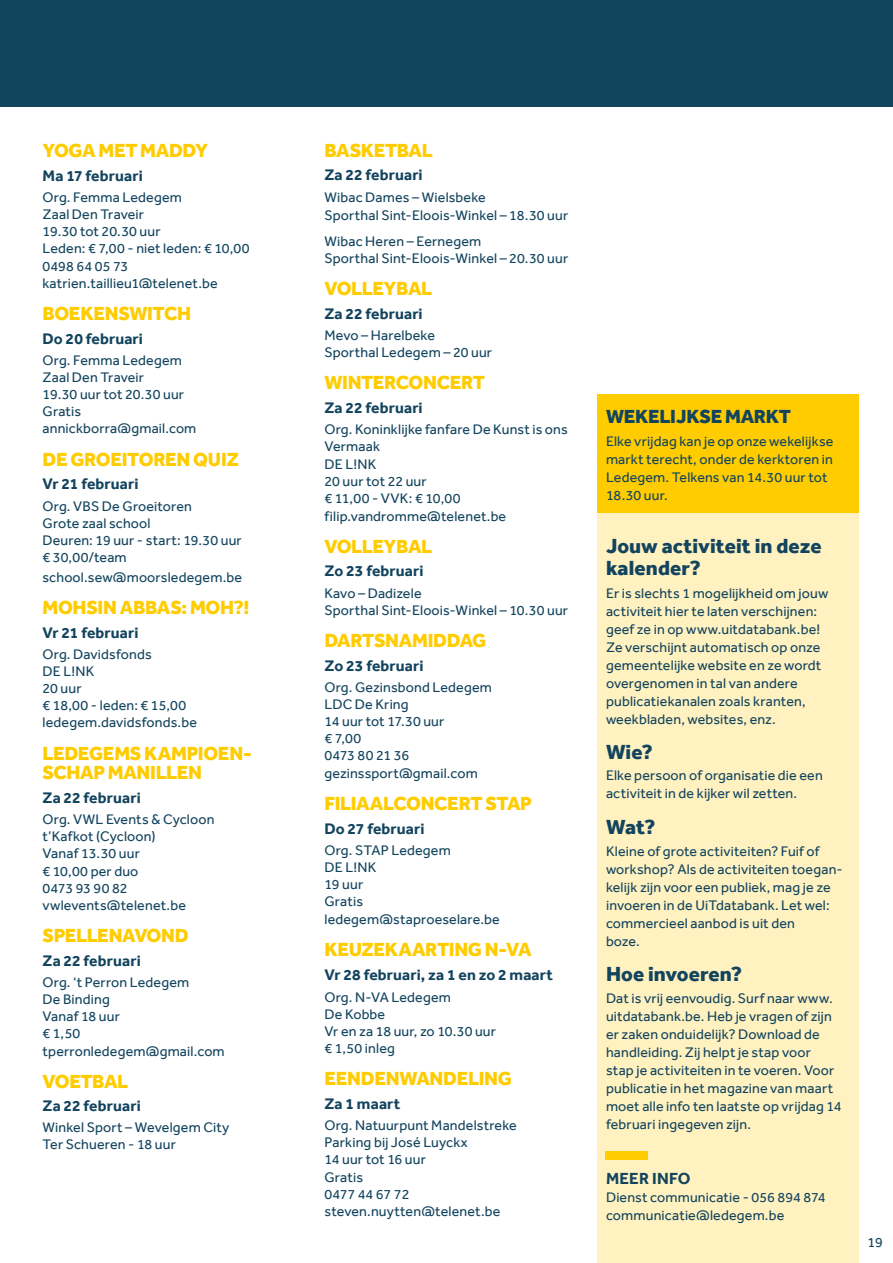
<style>
.page{position:relative;width:893px;height:1263px;background:#fff}
.page>*{position:absolute;margin:0;border:0;box-sizing:border-box;transform-origin:0 0}
.t1{font:800 21px/22.5px "Effra";letter-spacing:.005em;color:#13445e}
.t2{font:800 19.5px/19.5px "Effra";letter-spacing:-.02em;color:#fc0}
.t3{font:800 19.5px "Effra";letter-spacing:-.02em;color:#13445e}
.t4{font:700 16.5px "Effra";letter-spacing:.015em;color:#13445e}
.t5{font:700 15.75px "Effra";letter-spacing:.01em;color:#13445e}
.t6{font:14.25px/17.1px "Effra";letter-spacing:.01em;color:#13445e}
</style>
<div class="page">
<div style="left:597px;top:504px;width:262px;height:759px;background:#fff2c0"></div>
<div style="left:598px;top:394px;width:261px;height:118px;background:#fc0"></div>
<div style="left:0;top:0;width:893px;height:107px;background:#13445e"></div>
<div style="left:605px;top:1151px;width:42px;height:9px;background:#fc0"></div>
<h2 class="t2" style="left:43px;top:141px;width:167px">YOGA MET MADDY</h2>
<p class="t5" style="left:43px;top:166px;width:102px">Ma 17 februari</p>
<p class="t6" style="left:43px;top:189px;width:209px">Org. Femma Ledegem<br>Zaal Den Traveir<br>19.30 tot 20.30 uur<br>Leden: € 7,00 - niet leden: € 10,00<br>0498 64 05 73 katrien.taillieu1@telenet.be</p>
<h2 class="t2" style="left:43px;top:303px;width:150px">BOEKENSWITCH</h2>
<p class="t5" style="left:43px;top:329px;width:102px">Do 20 februari</p>
<p class="t6" style="left:43px;top:352px;width:155px">Org. Femma Ledegem<br>Zaal Den Traveir<br>19.30 uur tot 20.30 uur<br>Gratis annickborra@gmail.com</p>
<h2 class="t2" style="left:43px;top:449px;width:198px">DE GROEITOREN QUIZ</h2>
<p class="t5" style="left:43px;top:475px;width:97px">Vr 21 februari</p>
<p class="t6" style="left:43px;top:497px;width:201px">Org. VBS De Groeitoren<br>Grote zaal school<br>Deuren: 19 uur - start: 19.30 uur € 30,00/team</p>
<p class="t6" style="left:43px;top:568px;width:201px">school.sew@moorsledegem.be</p>
<h2 class="t2" style="left:43px;top:597px;width:208px">MOHSIN ABBAS: MOH?!</h2>
<p class="t5" style="left:43px;top:623px;width:97px">Vr 21 februari</p>
<p class="t6" style="left:43px;top:645px;width:156px">Org. Davidsfonds<br>DE L!NK<br>20 uur<br>€ 18,00 - leden: € 15,00 ledegem.davidsfonds.be</p>
<h2 class="t2" style="left:43px;top:743px;width:211px">LEDEGEMS KAMPIOEN-<br>SCHAP MANILLEN</h2>
<p class="t5" style="left:43px;top:788px;width:100px">Za 22 februari</p>
<p class="t6" style="left:43px;top:811px;width:173px">Org. VWL Events &amp; Cycloon t’Kafkot (Cycloon)<br>Vanaf 13.30 uur<br>€ 10,00 per duo<br>0473 93 90 82 vwlevents@telenet.be</p>
<h2 class="t2" style="left:43px;top:925px;width:148px">SPELLENAVOND</h2>
<p class="t5" style="left:43px;top:951px;width:100px">Za 22 februari</p>
<p class="t6" style="left:43px;top:974px;width:184px">Org. ‘t Perron Ledegem<br>De Binding<br>Vanaf 18 uur<br>€ 1,50 tperronledegem@gmail.com</p>
<h2 class="t2" style="left:43px;top:1071px;width:87px">VOETBAL</h2>
<p class="t5" style="left:43px;top:1096px;width:100px">Za 22 februari</p>
<p class="t6" style="left:43px;top:1119px;width:188px">Winkel Sport – Wevelgem City<br>Ter Schueren - 18 uur</p>
<h2 class="t2" style="left:324px;top:141px;width:110px">BASKETBAL</h2>
<p class="t5" style="left:324px;top:166px;width:100px">Za 22 februari</p>
<p class="t6" style="left:324px;top:187px;width:245px;line-height:18.9px">Wibac Dames – Wielsbeke<br>Sporthal Sint-Eloois-Winkel – 18.30 uur</p>
<p class="t6" style="left:324px;top:233px;width:245px">Wibac Heren – Eernegem<br>Sporthal Sint-Eloois-Winkel – 20.30 uur</p>
<h2 class="t2" style="left:324px;top:279px;width:109px">VOLLEYBAL</h2>
<p class="t5" style="left:324px;top:304px;width:100px">Za 22 februari</p>
<p class="t6" style="left:324px;top:326px;width:169px">Mevo – Harelbeke<br>Sporthal Ledegem – 20 uur</p>
<h2 class="t2" style="left:324px;top:373px;width:162px">WINTERCONCERT</h2>
<p class="t5" style="left:324px;top:398px;width:100px">Za 22 februari</p>
<p class="t6" style="left:324px;top:421px;width:245px">Org. Koninklijke fanfare De Kunst is ons<br>Vermaak<br>DE L!NK<br>20 uur tot 22 uur<br>€ 11,00 - VVK: € 10,00 filip.vandromme@telenet.be</p>
<h2 class="t2" style="left:324px;top:537px;width:109px">VOLLEYBAL</h2>
<p class="t5" style="left:324px;top:561px;width:101px">Zo 23 februari</p>
<p class="t6" style="left:324px;top:584px;width:245px">Kavo – Dadizele<br>Sporthal Sint-Eloois-Winkel – 10.30 uur</p>
<h2 class="t2" style="left:324px;top:630px;width:163px">DARTSNAMIDDAG</h2>
<p class="t5" style="left:324px;top:656px;width:101px">Zo 23 februari</p>
<p class="t6" style="left:324px;top:678px;width:169px">Org. Gezinsbond Ledegem<br>LDC De Kring<br>14 uur tot 17.30 uur<br>€ 7,00<br>0473 80 21 36 gezinssport@gmail.com</p>
<h2 class="t2" style="left:324px;top:793px;width:209px">FILIAALCONCERT STAP</h2>
<p class="t5" style="left:324px;top:819px;width:102px">Do 27 februari</p>
<p class="t6" style="left:324px;top:841px;width:177px">Org. STAP Ledegem<br>DE L!NK<br>19 uur<br>Gratis ledegem@staproeselare.be</p>
<h2 class="t2" style="left:324px;top:940px;width:209px">KEUZEKAARTING N-VA</h2>
<p class="t5" style="left:324px;top:965px;width:230px">Vr 28 februari, za 1 en zo 2 maart</p>
<p class="t6" style="left:324px;top:988px;width:173px">Org. N-VA Ledegem<br>De Kobbe<br>Vr en za 18 uur, zo 10.30 uur € 1,50 inleg</p>
<h2 class="t2" style="left:324px;top:1069px;width:189px">EENDENWANDELING</h2>
<p class="t5" style="left:324px;top:1094px;width:77px">Za 1 maart</p>
<p class="t6" style="left:324px;top:1117px;width:194px">Org. Natuurpunt Mandelstreke<br>Parking bij José Luyckx<br>14 uur tot 16 uur<br>Gratis<br>0477 44 67 72 steven.nuytten@telenet.be</p>
<h2 class="t3" style="left:606px;top:405px;width:186px">WEKELIJKSE MARKT</h2>
<p class="t6" style="left:606px;top:432px;width:229px;line-height:18px">Elke vrijdag kan je op onze wekelijkse markt terecht, onder de kerktoren in<br>Ledegem. Telkens van 14.30 uur tot<br>18.30 uur.</p>
<h1 class="t1" style="left:606px;top:534px;width:217px">Jouw activiteit in deze kalender?</h1>
<p class="t6" style="left:606px;top:584px;width:224px;line-height:18px">Er is slechts 1 mogelijkheid om jouw activiteit hier te laten verschijnen: geef ze in op www.uitdatabank.be!<br>Ze verschijnt automatisch op onze gemeentelijke website en ze wordt overgenomen in tal van andere publicatiekanalen zoals kranten, weekbladen, websites, enz.</p>
<h1 class="t1" style="left:606px;top:740px;width:48px">Wie?</h1>
<p class="t6" style="left:606px;top:766px;width:218px;line-height:18px">Elke persoon of organisatie die een activiteit in de kijker wil zetten.</p>
<h1 class="t1" style="left:606px;top:815px;width:51px">Wat?</h1>
<p class="t6" style="left:606px;top:842px;width:238px;line-height:18px">Kleine of grote activiteiten? Fuif of workshop? Als de activiteiten toegan&shy;kelijk zijn voor een publiek, mag je ze invoeren in de UiTdatabank. Let wel: commercieel aanbod is uit den<br>boze.</p>
<h1 class="t1" style="left:606px;top:963px;width:138px">Hoe invoeren?</h1>
<p class="t6" style="left:606px;top:989px;width:237px;line-height:18px">Dat is vrij eenvoudig. Surf naar www. uitdatabank.be. Heb je vragen of zijn er zaken onduidelijk? Download de handleiding. Zij helpt je stap voor stap je activiteiten in te voeren. Voor publicatie in het magazine van maart moet alle info ten laatste op vrijdag 14 februari ingegeven zijn.</p>
<p class="t4" style="left:606px;top:1169px;width:86px">MEER INFO</p>
<p class="t6" style="left:606px;top:1188px;width:221px;line-height:18px">Dienst communicatie - 056 894 874 communicatie@ledegem.be</p>
<p class="t6" style="left:867px;top:1233px;width:17px">19</p>
</div>
